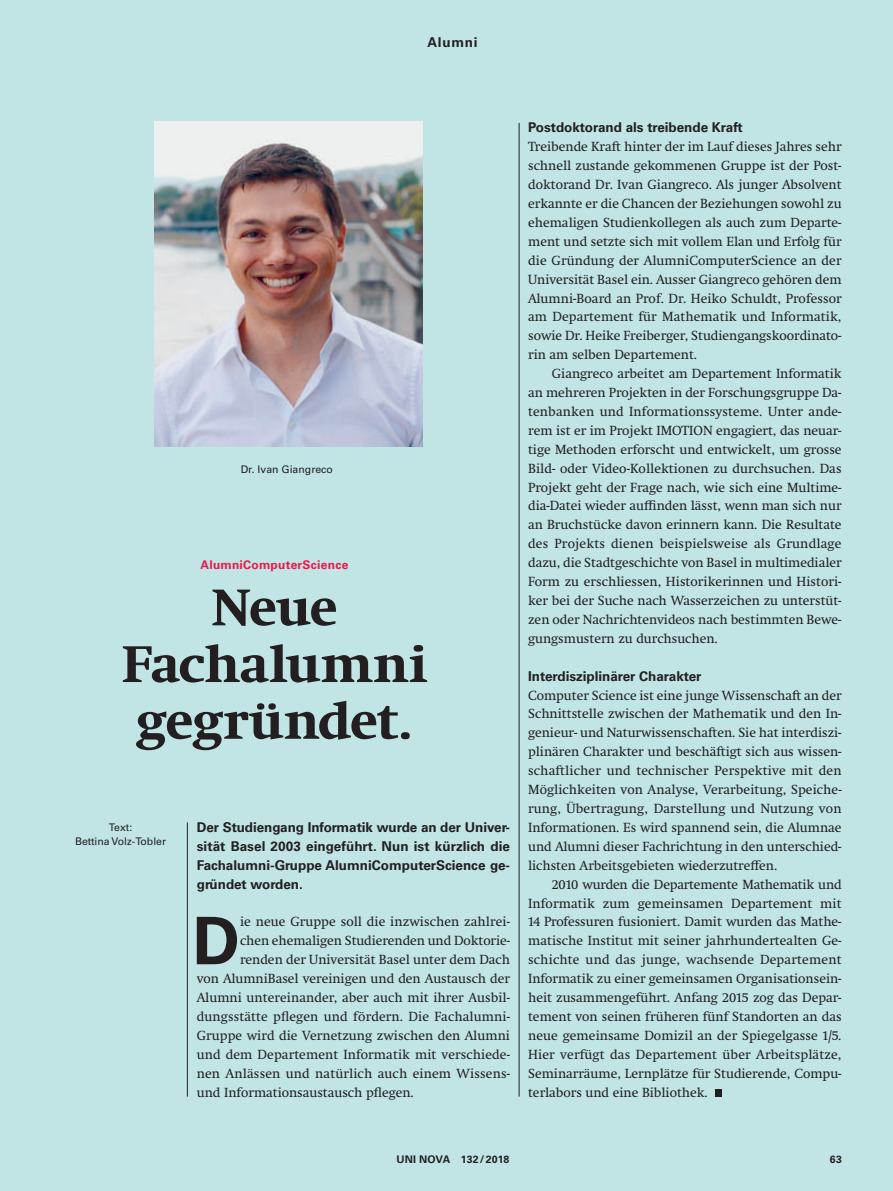
<style>
.page{position:relative;width:893px;height:1191px;background:#c1e5e5}
.page>*{position:absolute;margin:0;border:0;box-sizing:border-box;transform-origin:0 0}
.t1{font:700 65.85px "Univers LT Std";color:#231f20}
.t2{font:700 52.5px/56.7px "Swift Neue LT Pro";letter-spacing:-.015em;color:#231f20;text-align:center}
.t3{font:13.5px/18.9px "Swift Neue LT Pro";color:#231f20;text-align:justify}
.t4{font:700 13.5px/18.9px "Univers LT Std";color:#231f20;text-align:justify}
.t5{font:700 12px "Univers LT Std";letter-spacing:.025em;color:#ed164b}
.t6{font:10.5px/14.1px "Univers LT Std";color:#231f20;text-align:center}
.t7{font:700 10.5px "Univers LT Std";letter-spacing:.02em;color:#231f20}
</style>
<div class="page">
<hr style="left:519px;top:123px;width:1px;height:973px;background:#231f20">
<hr style="left:187px;top:822px;width:1px;height:274px;background:#231f20">
<div style="left:714px;top:1089px;width:7px;height:7px;background:#231f20"></div>
<img style="left:154px;top:122px;width:268px;height:324px">
<p class="t4" style="left:427px;top:34px;width:52px">Alumni</p>
<p class="t6" style="left:241px;top:462px;width:94px">Dr. Ivan Giangreco</p>
<p class="t5" style="left:201px;top:559px;width:149px">AlumniComputerScience</p>
<h2 class="t2" style="left:122px;top:583px;width:307px">Neue<br>Fachalumni gegründet.</h2>
<p class="t6" style="left:75px;top:821px;width:93px">Text:<br>Bettina Volz-Tobler</p>
<p class="t4" style="left:197px;top:818px;width:315px">Der Studiengang Informatik wurde an der Univer&shy;sität Basel 2003 eingeführt. Nun ist kürzlich die Fachalumni-Gruppe AlumniComputerScience ge&shy;gründet worden.</p>
<h1 class="t1" style="left:193px;top:915px;width:49px">D</h1>
<p class="t3" style="left:240px;top:913px;width:271px">ie neue Gruppe soll die inzwischen zahlrei-</p>
<p class="t3" style="left:240px;top:932px;width:271px">chen ehemaligen Studierenden und Doktorie-</p>
<p class="t3" style="left:240px;top:951px;width:271px">renden der Universität Basel unter dem Dach</p>
<p class="t3" style="left:197px;top:970px;width:315px">von AlumniBasel vereinigen und den Austausch der</p>
<p class="t3" style="left:197px;top:989px;width:315px">Alumni untereinander, aber auch mit ihrer Ausbil-</p>
<p class="t3" style="left:197px;top:1008px;width:315px">dungsstätte pflegen und fördern. Die Fachalumni-</p>
<p class="t3" style="left:197px;top:1027px;width:315px">Gruppe wird die Vernetzung zwischen den Alumni</p>
<p class="t3" style="left:197px;top:1046px;width:315px">und dem Departement Informatik mit verschiede-</p>
<p class="t3" style="left:197px;top:1064px;width:315px">nen Anlässen und natürlich auch einem Wissens-</p>
<p class="t3" style="left:197px;top:1083px;width:219px">und Informationsaustausch pflegen.</p>
<p class="t4" style="left:528px;top:119px;width:216px">Postdoktorand als treibende Kraft</p>
<p class="t3" style="left:528px;top:138px;width:315px">Treibende Kraft hinter der im Lauf dieses Jahres sehr schnell zustande gekommenen Gruppe ist der Post&shy;doktorand Dr. Ivan Giangreco. Als junger Absolvent erkannte er die Chancen der Beziehungen sowohl zu ehemaligen Studienkollegen als auch zum Departe&shy;ment und setzte sich mit vollem Elan und Erfolg für die Gründung der AlumniComputerScience an der Universität Basel ein. Ausser Giangreco gehören dem Alumni-Board an Prof. Dr. Heiko Schuldt, Professor am Departement für Mathematik und Informatik, sowie Dr. Heike Freiberger, Studiengangskoordinato&shy;rin am selben Departement.</p>
<p class="t3" style="left:528px;top:365px;width:315px;text-indent:24px">Giangreco arbeitet am Departement Informatik an mehreren Projekten in der Forschungsgruppe Da&shy;tenbanken und Informationssysteme. Unter ande&shy;rem ist er im Projekt IMOTION engagiert, das neuar&shy;tige Methoden erforscht und entwickelt, um grosse Bild- oder Video-Kollektionen zu durchsuchen. Das Projekt geht der Frage nach, wie sich eine Multime&shy;dia-Datei wieder auffinden lässt, wenn man sich nur an Bruchstücke davon erinnern kann. Die Resultate des Projekts dienen beispielsweise als Grundlage dazu, die Stadtgeschichte von Basel in multimedialer Form zu erschliessen, Historikerinnen und Histori&shy;ker bei der Suche nach Wasserzeichen zu unterstüt&shy;zen oder Nachrichtenvideos nach bestimmten Bewe&shy;gungsmustern zu durchsuchen.</p>
<p class="t4" style="left:528px;top:667px;width:175px">Interdisziplinärer Charakter</p>
<p class="t3" style="left:528px;top:686px;width:315px">Computer Science ist eine junge Wissenschaft an der Schnittstelle zwischen der Mathematik und den In&shy;genieur- und Naturwissenschaften. Sie hat interdiszi&shy;plinären Charakter und beschäftigt sich aus wissen&shy;schaftlicher und technischer Perspektive mit den Möglichkeiten von Analyse, Verarbeitung, Speiche&shy;rung, Übertragung, Darstellung und Nutzung von Informationen. Es wird spannend sein, die Alumnae und Alumni dieser Fachrichtung in den unterschied&shy;lichsten Arbeitsgebieten wiederzutreffen.</p>
<p class="t3" style="left:528px;top:875px;width:315px;text-indent:24px">2010 wurden die Departemente Mathematik und Informatik zum gemeinsamen Departement mit 14 Pro fessuren fusioniert. Damit wurden das Mathe&shy;matische Institut mit seiner jahrhundertealten Ge&shy;schichte und das junge, wachsende Departement Informatik zu einer gemeinsamen Organisationsein&shy;heit zusammengeführt. Anfang 2015 zog das Depar&shy;tement von seinen früheren fünf Standorten an das neue gemeinsame Domizil an der Spiegelgasse 1/5.<br>Hier verfügt das Departement über Arbeitsplätze, Seminarräume, Lernplätze für Studierende, Compu&shy;terlabors und eine Bibliothek.</p>
<p class="t7" style="left:396px;top:1154px;width:114px">UNI NOVA 132 / 2018</p>
<p class="t7" style="left:830px;top:1154px;width:14px">63</p>
</div>
